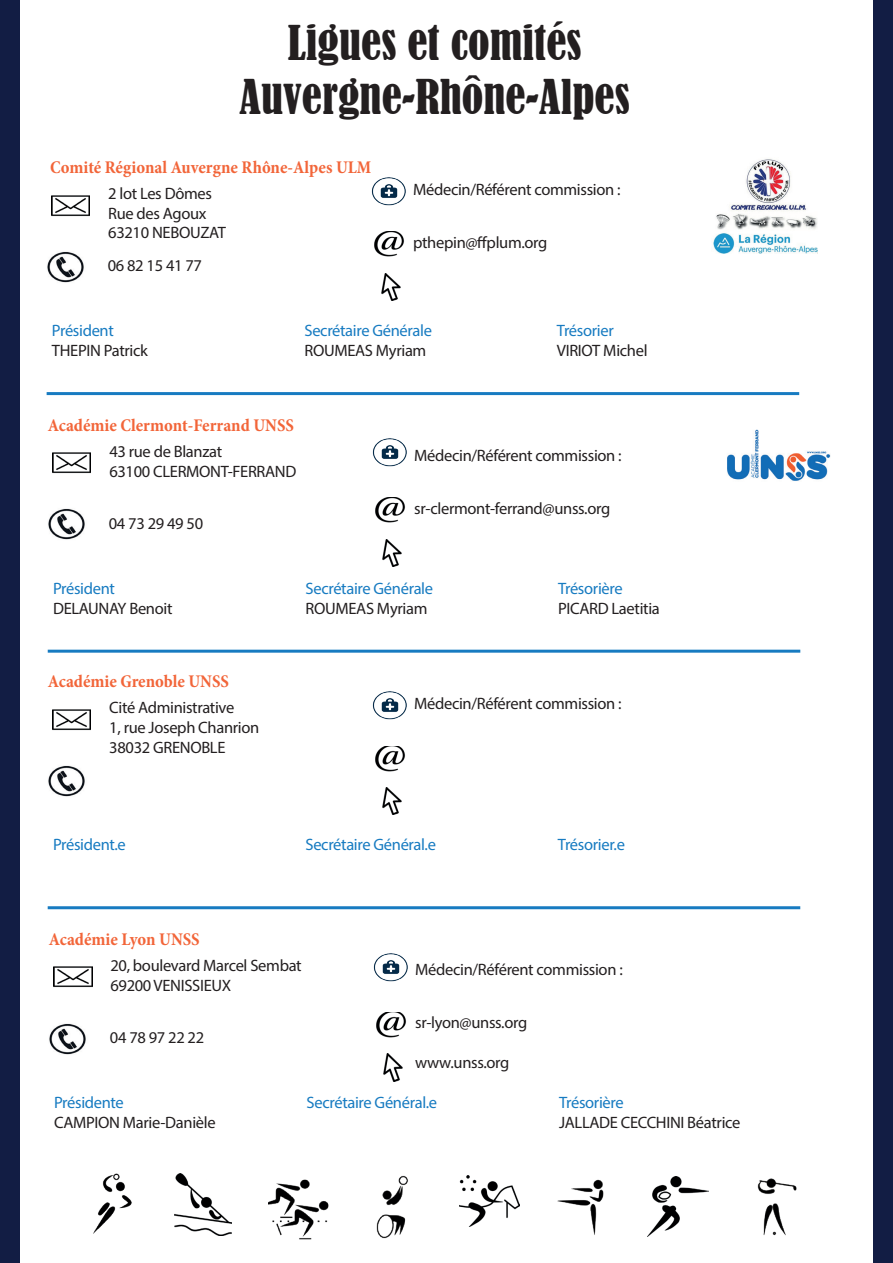
<style>
.page{position:relative;width:893px;height:1263px;background:#fff}
.page>*{position:absolute;margin:0;border:0;box-sizing:border-box;transform-origin:0 0}
.t1{font:condensed 45px/54px "Bernard";color:#231f20;text-align:center}
.t2{font:700 condensed 18px "Minion Pro";color:#f26539}
.t3{font:16.5px/19.8px "Myriad Pro";letter-spacing:-.02em;color:#231f20}
.t4{font:16.5px "Myriad Pro";letter-spacing:-.02em;color:#177bc1}
</style>
<div class="page">
<div style="left:874px;top:0;width:19px;height:1263px;background:#121d44"></div>
<div style="left:0;top:0;width:19px;height:1263px;background:#121d44"></div>
<hr style="left:47px;top:392px;width:752px;height:3px;background:#177bc1">
<hr style="left:48px;top:906px;width:752px;height:3px;background:#177bc1">
<hr style="left:48px;top:650px;width:752px;height:3px;background:#177bc1">
<img style="left:51px;top:195px;width:39px;height:22px">
<img style="left:52px;top:709px;width:39px;height:22px">
<img style="left:52px;top:452px;width:39px;height:22px">
<img style="left:53px;top:966px;width:39px;height:22px">
<img style="left:47px;top:251px;width:37px;height:32px">
<img style="left:48px;top:765px;width:37px;height:32px">
<img style="left:48px;top:508px;width:37px;height:32px">
<img style="left:49px;top:1023px;width:37px;height:32px">
<img style="left:713px;top:159px;width:104px;height:94px">
<img style="left:727px;top:429px;width:104px;height:52px">
<img style="left:174px;top:1174px;width:58px;height:61px">
<img style="left:268px;top:1179px;width:61px;height:61px">
<img style="left:376px;top:1176px;width:32px;height:63px">
<img style="left:459px;top:1176px;width:61px;height:51px">
<img style="left:648px;top:1176px;width:60px;height:60px">
<img style="left:757px;top:1178px;width:40px;height:58px">
<img style="left:93px;top:1173px;width:39px;height:61px">
<img style="left:557px;top:1179px;width:47px;height:56px">
<img style="left:374px;top:232px;width:30px;height:25px">
<img style="left:375px;top:746px;width:30px;height:25px">
<img style="left:375px;top:498px;width:30px;height:25px">
<img style="left:376px;top:1012px;width:30px;height:25px">
<img style="left:371px;top:177px;width:35px;height:29px">
<img style="left:372px;top:691px;width:35px;height:29px">
<img style="left:372px;top:438px;width:35px;height:29px">
<img style="left:373px;top:953px;width:35px;height:29px">
<img style="left:381px;top:273px;width:20px;height:28px">
<img style="left:382px;top:787px;width:20px;height:28px">
<img style="left:382px;top:539px;width:20px;height:28px">
<img style="left:383px;top:1053px;width:20px;height:28px">
<h1 class="t1" style="left:240px;top:16px;width:392px">Ligues et comités<br>Auvergne-Rhône-Alpes</h1>
<p class="t2" style="left:50px;top:155px;width:323px">Comité Régional Auvergne Rhône-Alpes ULM</p>
<p class="t3" style="left:108px;top:183px;width:119px">2 lot Les Dômes<br>Rue des Agoux<br>63210 NEBOUZAT</p>
<p class="t3" style="left:108px;top:256px;width:96px">06 82 15 41 77</p>
<p class="t3" style="left:413px;top:179px;width:209px">Médecin/Référent commission :</p>
<p class="t3" style="left:413px;top:232px;width:136px">pthepin@ffplum.org</p>
<p class="t4" style="left:52px;top:321px;width:63px">Président</p>
<p class="t3" style="left:52px;top:340px;width:98px">THEPIN Patrick</p>
<p class="t4" style="left:304px;top:321px;width:129px">Secrétaire Générale</p>
<p class="t3" style="left:304px;top:340px;width:123px">ROUMEAS Myriam</p>
<p class="t4" style="left:557px;top:321px;width:58px">Trésorier</p>
<p class="t3" style="left:557px;top:340px;width:92px">VIRIOT Michel</p>
<p class="t2" style="left:48px;top:413px;width:248px">Académie Clermont-Ferrand UNSS</p>
<p class="t3" style="left:109px;top:441px;width:189px">43 rue de Blanzat<br>63100 CLERMONT-FERRAND</p>
<p class="t3" style="left:109px;top:513px;width:96px">04 73 29 49 50</p>
<p class="t3" style="left:414px;top:445px;width:209px">Médecin/Référent commission :</p>
<p class="t3" style="left:414px;top:498px;width:197px">sr-clermont-ferrand@unss.org</p>
<p class="t4" style="left:53px;top:578px;width:63px">Président</p>
<p class="t3" style="left:53px;top:598px;width:121px">DELAUNAY Benoit</p>
<p class="t4" style="left:306px;top:578px;width:129px">Secrétaire Générale</p>
<p class="t3" style="left:306px;top:598px;width:123px">ROUMEAS Myriam</p>
<p class="t4" style="left:558px;top:578px;width:66px">Trésorière</p>
<p class="t3" style="left:558px;top:598px;width:103px">PICARD Laetitia</p>
<p class="t2" style="left:48px;top:669px;width:183px">Académie Grenoble UNSS</p>
<p class="t3" style="left:109px;top:697px;width:152px">Cité Administrative<br>1, rue Joseph Chanrion<br>38032 GRENOBLE</p>
<p class="t3" style="left:414px;top:694px;width:209px">Médecin/Référent commission :</p>
<p class="t4" style="left:53px;top:835px;width:74px">Président.e</p>
<p class="t2" style="left:49px;top:927px;width:152px">Académie Lyon UNSS</p>
<p class="t4" style="left:305px;top:835px;width:132px">Secrétaire Général.e</p>
<p class="t4" style="left:558px;top:835px;width:69px">Trésorier.e</p>
<p class="t3" style="left:110px;top:955px;width:193px">20, boulevard Marcel Sembat<br>69200 VENISSIEUX</p>
<p class="t3" style="left:110px;top:1027px;width:96px">04 78 97 22 22</p>
<p class="t3" style="left:415px;top:960px;width:209px">Médecin/Référent commission :</p>
<p class="t3" style="left:415px;top:1013px;width:113px">sr-lyon@unss.org</p>
<p class="t3" style="left:415px;top:1052px;width:96px">www.unss.org</p>
<p class="t4" style="left:54px;top:1092px;width:71px">Présidente</p>
<p class="t3" style="left:54px;top:1112px;width:163px">CAMPION Marie-Danièle</p>
<p class="t4" style="left:307px;top:1092px;width:132px">Secrétaire Général.e</p>
<p class="t4" style="left:559px;top:1092px;width:66px">Trésorière</p>
<p class="t3" style="left:559px;top:1112px;width:183px">JALLADE CECCHINI Béatrice</p>
</div>
